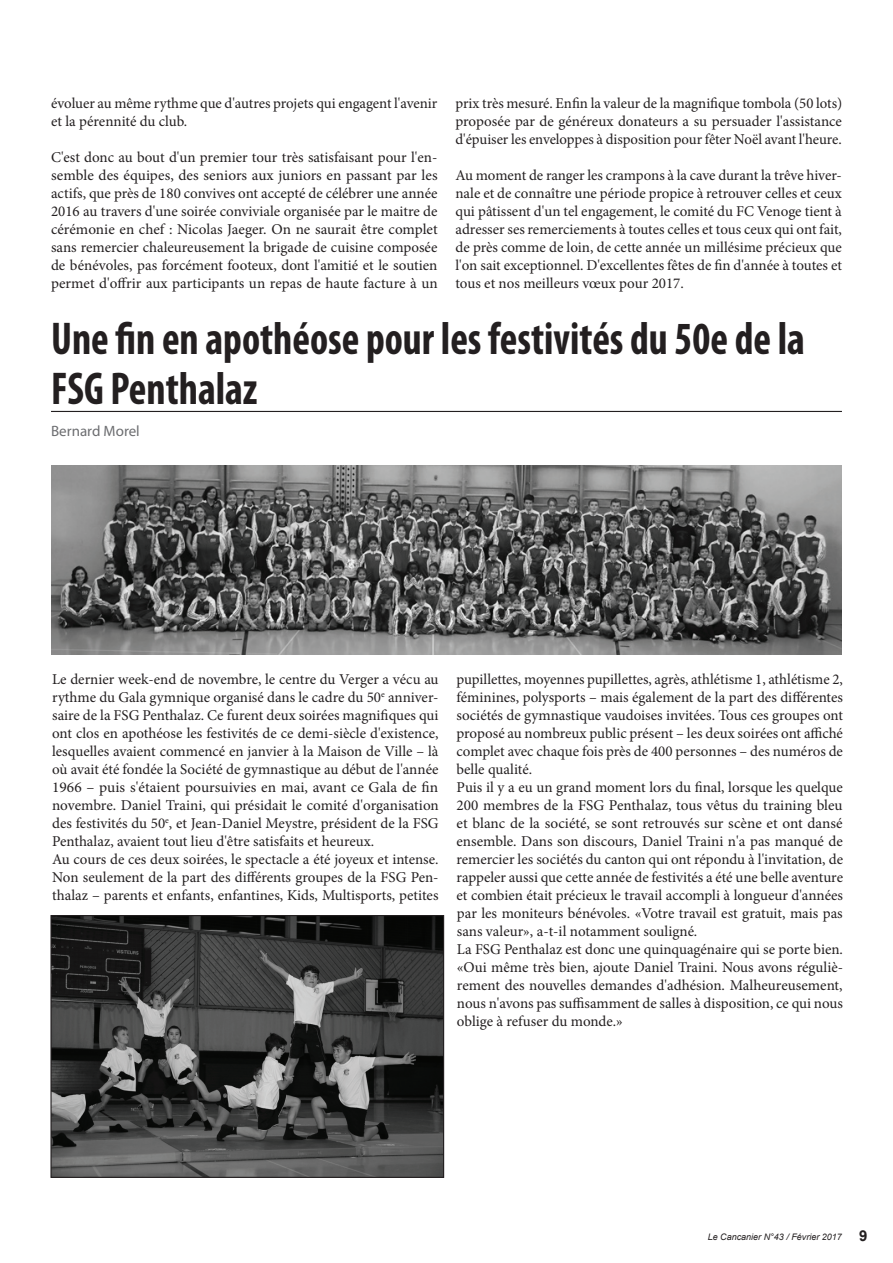
<style>
.page{position:relative;width:893px;height:1263px;background:#fff}
.page>*{position:absolute;margin:0;border:0;box-sizing:border-box;transform-origin:0 0}
.t1{font:700 condensed 46.2px/50.4px "Myriad Pro";color:#231f20;scale:.91 1}
.t2{font:15px/18px "Minion Pro";color:#231f20}
.t3{font:15px "Myriad Pro";color:#6c6d70}
.t4{font:italic 9px "Arial";color:#231f20}
.s1{font-weight:700;font-style:normal;font-size:15px}
</style>
<div class="page">
<hr style="left:51px;top:411px;width:791px;height:1px;background:#231f20">
<img style="left:51px;top:466px;width:791px;height:189px">
<img style="left:52px;top:917px;width:390px;height:259px">
<div style="left:50px;top:915px;width:394px;height:263px;border:1px solid #231f20"></div>
<p class="t2" style="left:51px;top:94px;width:388px">évoluer au même rythme que d'autres projets qui engagent l'avenir et la pérennité du club.</p>
<p class="t2" style="left:51px;top:148px;width:388px;text-align:justify">C'est donc au bout d'un premier tour très satisfaisant pour l'en&shy;semble des équipes, des seniors aux juniors en passant par les actifs, que près de 180 convives ont accepté de célébrer une année 2016 au travers d'une soirée conviviale organisée par le maitre de cérémonie en chef : Nicolas Jaeger. On ne saurait être complet sans remercier chaleureusement la brigade de cuisine composée de bénévoles, pas forcément footeux, dont l'amitié et le soutien permet d'offrir aux participants un repas de haute facture à un</p>
<p class="t2" style="left:455px;top:94px;width:388px;text-align:justify">prix très mesuré. Enfin la valeur de la magnifique tombola (50 lots) proposée par de généreux donateurs a su persuader l'assistance d'épuiser les enveloppes à disposition pour fêter Noël avant l'heure.</p>
<p class="t2" style="left:455px;top:166px;width:388px;text-align:justify">Au moment de ranger les crampons à la cave durant la trêve hiver&shy;nale et de connaître une période propice à retrouver celles et ceux qui pâtissent d'un tel engagement, le comité du FC Venoge tient à adresser ses remerciements à toutes celles et tous ceux qui ont fait, de près comme de loin, de cette année un millésime précieux que l'on sait exceptionnel. D'excellentes fêtes de fin d'année à toutes et tous et nos meilleurs vœux pour 2017.</p>
<h1 class="t1" style="left:51px;top:312px;width:830px">Une fin en apothéose pour les festivités du 50e de la<br>FSG Penthalaz</h1>
<p class="t3" style="left:51px;top:421px;width:90px">Bernard Morel</p>
<p class="t2" style="left:52px;top:670px;width:388px">Le dernier week-end de novembre, le centre du Verger a vécu au rythme du Gala gymnique organisé dans le cadre du 50<sup>e</sup> anniver&shy;saire de la FSG Penthalaz. Ce furent deux soirées magnifiques qui ont clos en apothéose les festivités de ce demi-siècle d'existence, lesquelles avaient commencé en janvier à la Maison de Ville – là où avait été fondée la Société de gymnastique au début de l'année 1966 – puis s'étaient poursuivies en mai, avant ce Gala de fin novembre. Daniel Traini, qui présidait le comité d'organisation des festivités du 50<sup>e</sup>, et Jean-Daniel Meystre, président de la FSG Penthalaz, avaient tout lieu d'être satisfaits et heureux.<br>Au cours de ces deux soirées, le spectacle a été joyeux et intense.<br>Non seulement de la part des différents groupes de la FSG Pen&shy;thalaz – parents et enfants, enfantines, Kids, Multisports, petites</p>
<p class="t2" style="left:457px;top:670px;width:388px">pupillettes, moyennes pupillettes, agrès, athlétisme 1, athlétisme 2, féminines, polysports – mais également de la part des différentes sociétés de gymnastique vaudoises invitées. Tous ces groupes ont proposé au nombreux public présent – les deux soirées ont affiché complet avec chaque fois près de 400 personnes – des numéros de belle qualité.<br>Puis il y a eu un grand moment lors du final, lorsque les quelque 200 membres de la FSG Penthalaz, tous vêtus du training bleu et blanc de la société, se sont retrouvés sur scène et ont dansé ensemble. Dans son discours, Daniel Traini n'a pas manqué de remercier les sociétés du canton qui ont répondu à l'invitation, de rappeler aussi que cette année de festivités a été une belle aventure et combien était précieux le travail accompli à longueur d'années par les moniteurs bénévoles. «Votre travail est gratuit, mais pas sans valeur», a-t-il notamment souligné.<br>La FSG Penthalaz est donc une quinquagénaire qui se porte bien. «Oui même très bien, ajoute Daniel Traini. Nous avons réguliè&shy;rement des nouvelles demandes d'adhésion. Malheureusement, nous n'avons pas suffisamment de salles à disposition, ce qui nous oblige à refuser du monde.»</p>
<p class="t4" style="left:708px;top:1231px;width:161px">Le Cancanier N°43 / Février 2017 <span class="s1">9</span></p>
</div>
